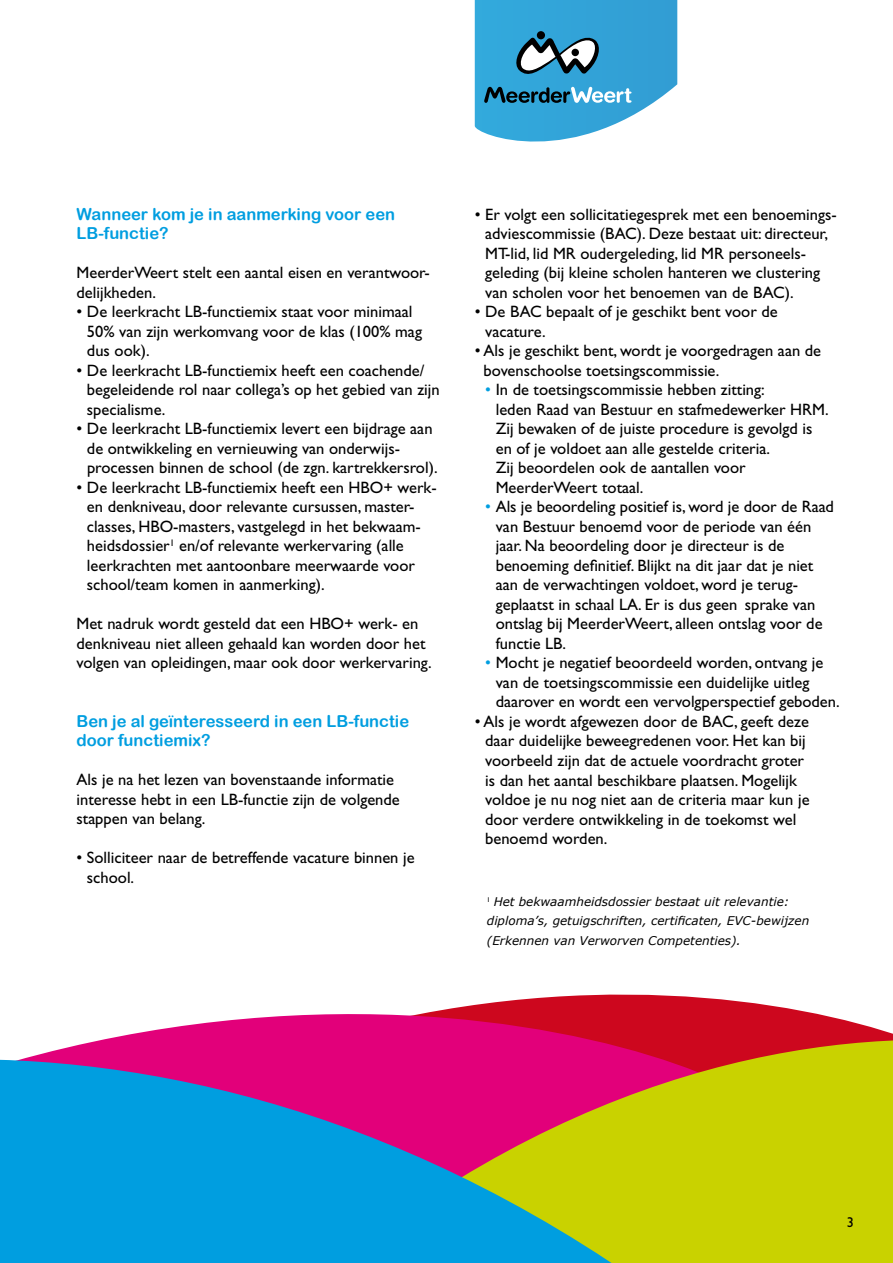
<style>
.page{position:relative;width:893px;height:1263px;background:#fff}
.page>*{position:absolute;margin:0;border:0;box-sizing:border-box;transform-origin:0 0}
.t1{font:16.5px/19.5px "Gill Sans";color:#000}
.t2{font:16.5px/19.5px "Arial Rounded MT Bold";color:#009ee0}
.t3{font:14.25px "Gill Sans";color:#000}
.t4{font:italic 12px/19.5px "Verdana";color:#000}
.s1{color:#009ee0}
</style>
<div class="page">
<svg style="left:475px;top:0;width:202px;height:142px;background:#4ea8d1"></svg>
<svg style="left:666px;top:995px;width:227px;height:268px;background:#ccb113"></svg>
<svg style="left:0;top:994px;width:666px;height:269px;background:#7978a1"></svg>
<p class="t2" style="left:77px;top:204px;width:320px">Wanneer kom je in aanmerking voor een<br>LB-functie?</p>
<p class="t1" style="left:77px;top:263px;width:355px">MeerderWeert stelt een aantal eisen en verantwoor&shy;delijkheden.</p>
<p class="t1" style="left:87px;top:302px;width:337px;text-indent:-10px">• De leerkracht LB-functiemix staat voor minimaal<br>50% van zijn werkomvang voor de klas (100% mag dus ook).</p>
<p class="t1" style="left:87px;top:361px;width:354px;text-indent:-10px">• De leerkracht LB-functiemix heeft een coachende/ begeleidende rol naar collega’s op het gebied van zijn specialisme.</p>
<p class="t1" style="left:87px;top:419px;width:352px;text-indent:-10px">• De leerkracht LB-functiemix levert een bijdrage aan de ontwikkeling en vernieuwing van onderwijs&shy;processen binnen de school (de zgn. kartrekkersrol).</p>
<p class="t1" style="left:87px;top:478px;width:351px;text-indent:-10px">• De leerkracht LB-functiemix heeft een HBO+ werk&shy;en denkniveau, door relevante cursussen, master&shy;classes, HBO-masters, vastgelegd in het bekwaam&shy;heidsdossier<sup>1</sup> en/of relevante werkervaring (alle leerkrachten met aantoonbare meerwaarde voor school/team komen in aanmerking).</p>
<p class="t1" style="left:77px;top:614px;width:357px">Met nadruk wordt gesteld dat een HBO+ werk- en denkniveau niet alleen gehaald kan worden door het volgen van opleidingen, maar ook door werkervaring.</p>
<p class="t2" style="left:77px;top:711px;width:334px">Ben je al geïnteresseerd in een LB-functie door functiemix?</p>
<p class="t1" style="left:77px;top:770px;width:325px">Als je na het lezen van bovenstaande informatie interesse hebt in een LB-functie zijn de volgende stappen van belang.</p>
<p class="t1" style="left:87px;top:848px;width:329px;text-indent:-10px">• Solliciteer naar de betreffende vacature binnen je school.</p>
<p class="t1" style="left:485px;top:205px;width:353px;text-indent:-10px">• Er volgt een sollicitatiegesprek met een benoemings&shy;adviescommissie (BAC). Deze bestaat uit: directeur, MT-lid, lid MR oudergeleding, lid MR personeels&shy;geleding (bij kleine scholen hanteren we clustering van scholen voor het benoemen van de BAC).</p>
<p class="t1" style="left:485px;top:302px;width:294px;text-indent:-10px">• De BAC bepaalt of je geschikt bent voor de vacature.</p>
<p class="t1" style="left:484px;top:341px;width:339px;text-indent:-9px">• Als je geschikt bent, wordt je voorgedragen aan de bovenschoolse toetsingscommissie.</p>
<p class="t1" style="left:496px;top:380px;width:334px;text-indent:-10px"><span class="s1">•</span> In de toetsingscommissie hebben zitting:<br>leden Raad van Bestuur en stafmedewerker HRM.<br>Zij bewaken of de juiste procedure is gevolgd is en of je voldoet aan alle gestelde criteria.<br>Zij beoordelen ook de aantallen voor MeerderWeert totaal.</p>
<p class="t1" style="left:496px;top:497px;width:340px;text-indent:-11px"><span class="s1">•</span> Als je beoordeling positief is, word je door de Raad van Bestuur benoemd voor de periode van één jaar. Na beoordeling door je directeur is de benoeming definitief. Blijkt na dit jaar dat je niet aan de verwachtingen voldoet, word je terug&shy;geplaatst in schaal LA. Er is dus geen sprake van ontslag bij MeerderWeert, alleen ontslag voor de functie LB.</p>
<p class="t1" style="left:496px;top:653px;width:345px;text-indent:-10px"><span class="s1">•</span> Mocht je negatief beoordeeld worden, ontvang je van de toetsingscommissie een duidelijke uitleg daarover en wordt een vervolgperspectief geboden.</p>
<p class="t1" style="left:485px;top:712px;width:326px;text-indent:-10px">• Als je wordt afgewezen door de BAC, geeft deze daar duidelijke beweegredenen voor. Het kan bij voorbeeld zijn dat de actuele voordracht groter is dan het aantal beschikbare plaatsen. Mogelijk voldoe je nu nog niet aan de criteria maar kun je door verdere ontwikkeling in de toekomst wel benoemd worden.</p>
<p class="t4" style="left:487px;top:891px;width:324px"><sup>1</sup> Het bekwaamheidsdossier bestaat uit relevantie: diploma’s, getuigschriften, certificaten, EVC-bewijzen (Erkennen van Verworven Competenties).</p>
<p class="t3" style="left:847px;top:1214px;width:9px">3</p>
</div>
